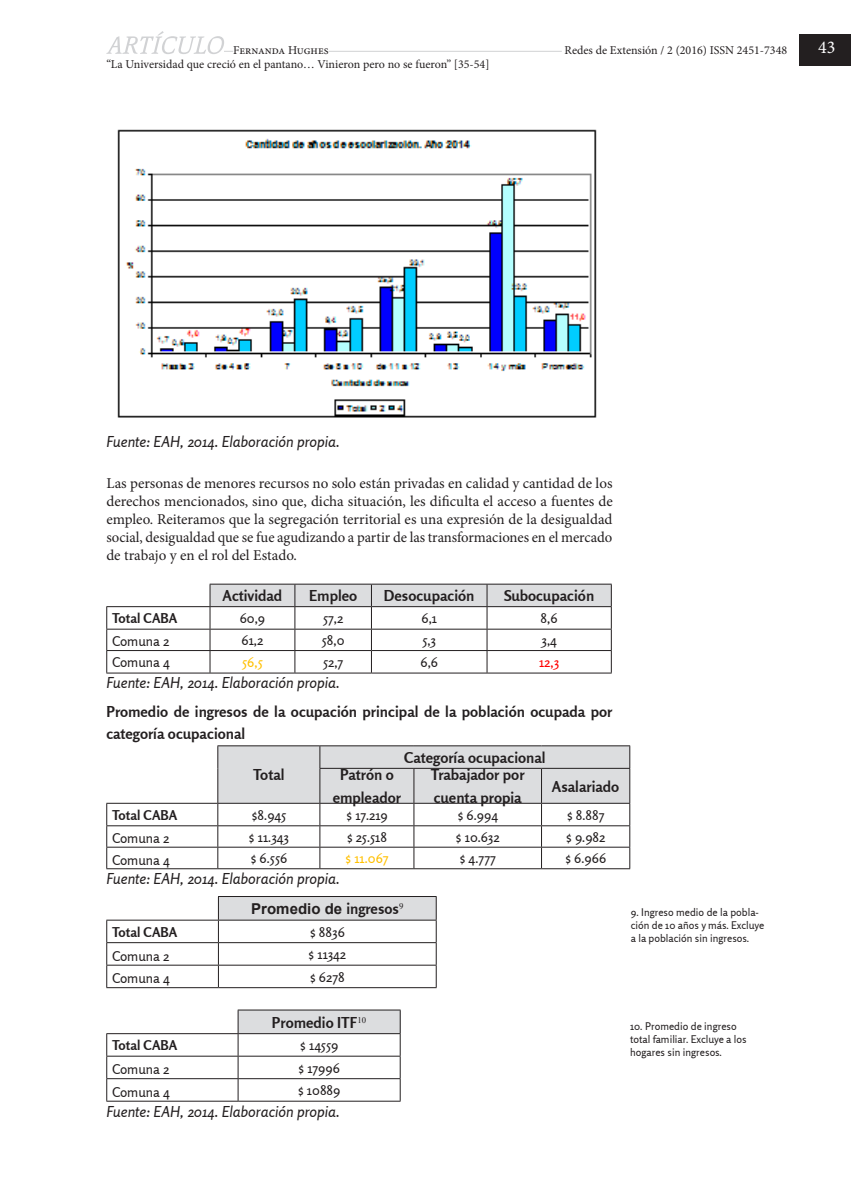
<style>
.page{position:relative;width:851px;height:1191px;background:#fff}
.page>*{position:absolute;margin:0;border:0;box-sizing:border-box;transform-origin:0 0}
.t1{font:18px "Minion Pro";color:#fff}
.Art____Texto_princip{font:15px/18px "Minion Pro";letter-spacing:-.005em;color:#231f20;text-align:justify}
.Tabla____Encabezado{font:700 15px/22.5px "Rosario";color:#231f20}
.Art____subt_terciari{font:italic 15px "Rosario";color:#231f20}
.Tabla____Encabezado-2{font:700 15px "Arial";color:#231f20}
.Tabla____Contenido{font:13.5px "Rosario";color:#231f20}
.Tabla____Contenido-2{font:700 13.5px "Rosario";color:#231f20}
.Tabla____Contenido-3{font:13.5px "Rosario";color:#ffc000}
.Tabla____Contenido-4{font:13.5px "Rosario";color:#f00}
.t2{font:12px "Minion Pro";color:#231f20}
.t3{font:10.5px/12.6px "Rosario";color:#231f20}
.s1{font-family:"Rosario"}
</style>
<div class="page">
<hr style="left:106px;top:51px;width:546px;height:1px;background:#d1d2d4">
<div style="left:561px;top:43px;width:226px;height:15px;background:#fff"></div>
<div style="left:799px;top:35px;width:51px;height:31px;background:#231f20"></div>
<div style="left:233px;top:43px;width:95px;height:15px;background:#fff"></div>
<svg style="left:106px;top:31px;width:118px;height:23px"></svg>
<hr style="left:106px;top:629px;width:104px;height:1px;background:#231f20">
<hr style="left:106px;top:650px;width:104px;height:1px;background:#231f20">
<hr style="left:106px;top:606px;width:104px;height:1px;background:#231f20">
<svg style="left:106px;top:607px;width:1px;height:65px"></svg>
<hr style="left:106px;top:672px;width:104px;height:1px;background:#231f20">
<hr style="left:210px;top:672px;width:85px;height:1px;background:#231f20">
<hr style="left:295px;top:672px;width:76px;height:1px;background:#231f20">
<hr style="left:371px;top:672px;width:116px;height:1px;background:#231f20">
<hr style="left:487px;top:672px;width:124px;height:1px;background:#231f20">
<svg style="left:209px;top:584px;width:403px;height:88px"></svg>
<hr style="left:210px;top:606px;width:85px;height:1px;background:#231f20">
<hr style="left:295px;top:606px;width:76px;height:1px;background:#231f20">
<hr style="left:371px;top:606px;width:116px;height:1px;background:#231f20">
<hr style="left:487px;top:606px;width:124px;height:1px;background:#231f20">
<hr style="left:106px;top:825px;width:112px;height:1px;background:#231f20">
<hr style="left:106px;top:846px;width:112px;height:1px;background:#231f20">
<hr style="left:106px;top:803px;width:112px;height:1px;background:#231f20">
<svg style="left:106px;top:803px;width:1px;height:65px"></svg>
<hr style="left:106px;top:868px;width:112px;height:1px;background:#231f20">
<hr style="left:218px;top:868px;width:102px;height:1px;background:#231f20">
<hr style="left:320px;top:868px;width:94px;height:1px;background:#231f20">
<hr style="left:414px;top:868px;width:127px;height:1px;background:#231f20">
<hr style="left:541px;top:868px;width:89px;height:1px;background:#231f20">
<hr style="left:217px;top:745px;width:103px;height:1px;background:#231f20">
<hr style="left:320px;top:745px;width:94px;height:1px;background:#231f20">
<hr style="left:414px;top:745px;width:127px;height:1px;background:#231f20">
<hr style="left:541px;top:745px;width:89px;height:1px;background:#231f20">
<svg style="left:217px;top:746px;width:413px;height:122px"></svg>
<hr style="left:413px;top:768px;width:1px;height:35px;background:#231f20">
<hr style="left:320px;top:803px;width:94px;height:1px;background:#231f20">
<div style="left:218px;top:896px;width:218px;height:24px;background:#dcdddf"></div>
<hr style="left:106px;top:942px;width:112px;height:1px;background:#231f20">
<hr style="left:218px;top:942px;width:218px;height:1px;background:#231f20">
<hr style="left:106px;top:964px;width:112px;height:1px;background:#231f20">
<hr style="left:218px;top:964px;width:218px;height:1px;background:#231f20">
<hr style="left:106px;top:919px;width:112px;height:1px;background:#231f20">
<hr style="left:218px;top:919px;width:218px;height:1px;background:#231f20">
<svg style="left:106px;top:920px;width:1px;height:67px"></svg>
<hr style="left:106px;top:987px;width:112px;height:1px;background:#231f20">
<hr style="left:218px;top:896px;width:218px;height:1px;background:#231f20">
<svg style="left:218px;top:897px;width:1px;height:90px"></svg>
<svg style="left:436px;top:897px;width:1px;height:90px"></svg>
<hr style="left:218px;top:987px;width:218px;height:1px;background:#231f20">
<div style="left:238px;top:1010px;width:162px;height:23px;background:#dcdddf"></div>
<hr style="left:106px;top:1033px;width:132px;height:1px;background:#231f20">
<hr style="left:106px;top:1055px;width:132px;height:1px;background:#231f20">
<hr style="left:106px;top:1078px;width:132px;height:1px;background:#231f20">
<svg style="left:106px;top:1034px;width:1px;height:66px"></svg>
<hr style="left:106px;top:1100px;width:132px;height:1px;background:#231f20">
<hr style="left:238px;top:1009px;width:162px;height:1px;background:#231f20">
<hr style="left:238px;top:1033px;width:162px;height:1px;background:#231f20">
<hr style="left:238px;top:1055px;width:162px;height:1px;background:#231f20">
<hr style="left:238px;top:1078px;width:162px;height:1px;background:#231f20">
<svg style="left:238px;top:1010px;width:1px;height:90px"></svg>
<svg style="left:400px;top:1010px;width:1px;height:90px"></svg>
<hr style="left:238px;top:1100px;width:162px;height:1px;background:#231f20">
<img style="left:117px;top:129px;width:480px;height:289px">
<p class="t2" style="left:233px;top:42px;width:97px">Fernanda Hughes</p>
<p class="t2" style="left:564px;top:42px;width:224px">Redes de Extensión / 2 (2016) ISSN 2451-7348</p>
<p class="t1" style="left:818px;top:36px;width:19px">43</p>
<p class="t2" style="left:106px;top:56px;width:384px">“La Universidad que creció en el pantano… Vinieron pero no se fueron” [35-54]</p>
<p class="Art____subt_terciari" style="left:106px;top:433px;width:235px">Fuente: EAH, 2014. Elaboración propia.</p>
<p class="Art____Texto_princip" style="left:106px;top:474px;width:508px">Las personas de menores recursos no solo están privadas en calidad y cantidad de los derechos mencionados, sino que, dicha situación, les dificulta el acceso a fuentes de empleo. Reiteramos que la segregación territorial es una expresión de la desigualdad social, desigualdad que se fue agudizando a partir de las transformaciones en el mercado de trabajo y en el rol del Estado.</p>
<p class="Tabla____Encabezado" style="left:222px;top:584px;width:61px">Actividad</p>
<p class="Tabla____Encabezado" style="left:309px;top:584px;width:50px">Empleo</p>
<p class="Tabla____Encabezado" style="left:384px;top:584px;width:92px">Desocupación</p>
<p class="Tabla____Encabezado" style="left:504px;top:584px;width:91px">Subocupación</p>
<p class="Tabla____Contenido-2" style="left:112px;top:610px;width:67px">Total CABA</p>
<p class="Tabla____Contenido" style="left:240px;top:610px;width:27px">60,9</p>
<p class="Tabla____Contenido" style="left:323px;top:610px;width:22px">57,2</p>
<p class="Tabla____Contenido" style="left:421px;top:610px;width:17px">6,1</p>
<p class="Tabla____Contenido" style="left:540px;top:610px;width:19px">8,6</p>
<p class="Tabla____Contenido" style="left:112px;top:633px;width:59px">Comuna 2</p>
<p class="Tabla____Contenido" style="left:241px;top:632px;width:23px">61,2</p>
<p class="Tabla____Contenido" style="left:322px;top:632px;width:24px">58,0</p>
<p class="Tabla____Contenido" style="left:422px;top:632px;width:15px">5,3</p>
<p class="Tabla____Contenido" style="left:541px;top:632px;width:17px">3,4</p>
<p class="Tabla____Contenido" style="left:112px;top:654px;width:59px">Comuna 4</p>
<p class="Tabla____Contenido-3" style="left:242px;top:654px;width:22px">56,5</p>
<p class="Tabla____Contenido" style="left:323px;top:654px;width:22px">52,7</p>
<p class="Tabla____Contenido" style="left:420px;top:654px;width:19px">6,6</p>
<p class="Tabla____Contenido-4" style="left:539px;top:654px;width:22px">12,3</p>
<p class="Art____subt_terciari" style="left:106px;top:674px;width:235px">Fuente: EAH, 2014. Elaboración propia.</p>
<p class="Tabla____Encabezado" style="left:106px;top:700px;width:507px">Promedio de ingresos de la ocupación principal de la población ocupada por categoría ocupacional</p>
<p class="Tabla____Encabezado" style="left:253px;top:763px;width:33px">Total</p>
<p class="Tabla____Encabezado" style="left:404px;top:746px;width:143px">Categoría ocupacional</p>
<p class="Tabla____Encabezado" style="left:332px;top:763px;width:70px;text-align:center">Patrón o empleador</p>
<p class="Tabla____Encabezado" style="left:431px;top:763px;width:95px">Trabajador por cuenta propia</p>
<p class="Tabla____Encabezado" style="left:552px;top:775px;width:69px">Asalariado</p>
<p class="Tabla____Contenido-2" style="left:112px;top:806px;width:67px">Total CABA</p>
<p class="Tabla____Contenido" style="left:251px;top:807px;width:36px">$8.945</p>
<p class="Tabla____Contenido" style="left:346px;top:807px;width:43px">$ 17.219</p>
<p class="Tabla____Contenido" style="left:457px;top:807px;width:42px">$ 6.994</p>
<p class="Tabla____Contenido" style="left:566px;top:807px;width:39px">$ 8.887</p>
<p class="Tabla____Contenido" style="left:112px;top:830px;width:59px">Comuna 2</p>
<p class="Tabla____Contenido" style="left:248px;top:829px;width:42px">$ 11.343</p>
<p class="Tabla____Contenido" style="left:346px;top:829px;width:42px">$ 25.518</p>
<p class="Tabla____Contenido" style="left:455px;top:829px;width:46px">$ 10.632</p>
<p class="Tabla____Contenido" style="left:565px;top:829px;width:41px">$ 9.982</p>
<p class="Tabla____Contenido" style="left:112px;top:851px;width:59px">Comuna 4</p>
<p class="Tabla____Contenido" style="left:250px;top:850px;width:38px">$ 6.556</p>
<p class="Tabla____Contenido-3" style="left:345px;top:850px;width:45px">$ 11.067</p>
<p class="Tabla____Contenido" style="left:459px;top:850px;width:38px">$ 4.777</p>
<p class="Tabla____Contenido" style="left:565px;top:850px;width:43px">$ 6.966</p>
<p class="Art____subt_terciari" style="left:106px;top:870px;width:235px">Fuente: EAH, 2014. Elaboración propia.</p>
<p class="Tabla____Encabezado-2" style="left:251px;top:898px;width:153px">Promedio de <span class="s1">ingresos</span><sup>9</sup></p>
<p class="Tabla____Contenido-2" style="left:112px;top:923px;width:67px">Total CABA</p>
<p class="Tabla____Contenido" style="left:309px;top:924px;width:37px">$ 8836</p>
<p class="Tabla____Contenido" style="left:112px;top:947px;width:59px">Comuna 2</p>
<p class="Tabla____Contenido" style="left:308px;top:946px;width:39px">$ 11342</p>
<p class="Tabla____Contenido" style="left:112px;top:970px;width:59px">Comuna 4</p>
<p class="Tabla____Contenido" style="left:310px;top:969px;width:37px">$ 6278</p>
<p class="Tabla____Encabezado" style="left:272px;top:1011px;width:96px">Promedio ITF<sup>10</sup></p>
<p class="Tabla____Contenido-2" style="left:112px;top:1037px;width:67px">Total CABA</p>
<p class="Tabla____Contenido" style="left:300px;top:1037px;width:40px">$ 14559</p>
<p class="Tabla____Contenido" style="left:112px;top:1061px;width:59px">Comuna 2</p>
<p class="Tabla____Contenido" style="left:298px;top:1059px;width:43px">$ 17996</p>
<p class="Tabla____Contenido" style="left:112px;top:1083px;width:59px">Comuna 4</p>
<p class="Tabla____Contenido" style="left:298px;top:1082px;width:44px">$ 10889</p>
<p class="Art____subt_terciari" style="left:106px;top:1102px;width:235px">Fuente: EAH, 2014. Elaboración propia.</p>
<p class="t3" style="left:630px;top:906px;width:135px">9. Ingreso medio de la pobla&shy;ción de 10 años y más. Excluye a la población sin ingresos.</p>
<p class="t3" style="left:630px;top:1020px;width:118px">10. Promedio de ingreso total familiar. Excluye a los hogares sin ingresos.</p>
</div>
